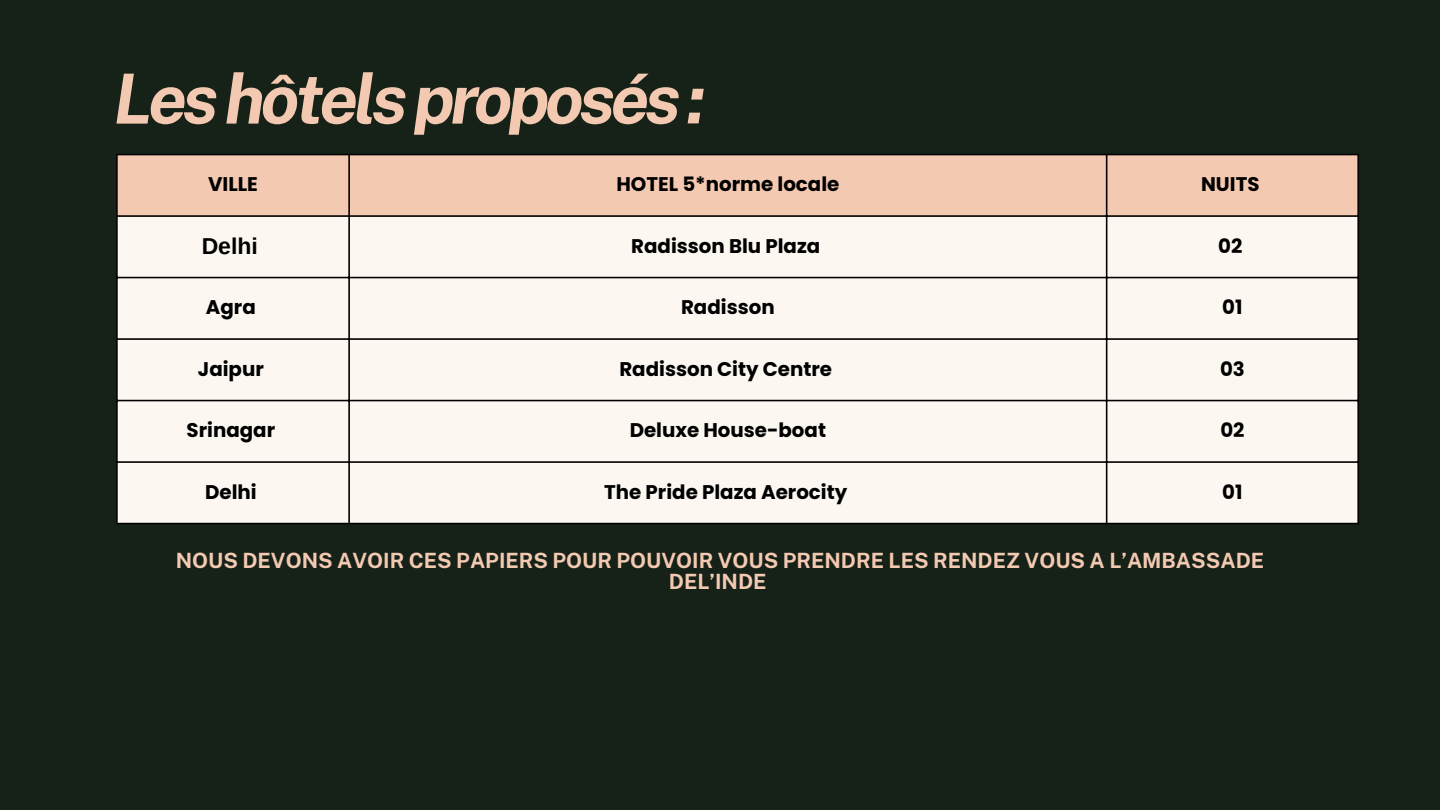
<style>
.page{position:relative;width:1440px;height:810px;background:#162118}
.page>*{position:absolute;margin:0;border:0;box-sizing:border-box;transform-origin:0 0}
.t1{font:italic 700 69.1px "Public Sans";letter-spacing:-.06em;color:#f4c9b1}
.t2{font:700 23px "Arimo";color:#000}
.t3{font:700 21px/21px "Public Sans";color:#f4c9b1;text-align:center}
.t4{font:700 19.8px "Poppins";color:#000}
</style>
<div class="page">
<div style="left:118px;top:155px;width:1239px;height:60px;background:#f4c9b1"></div>
<div style="left:118px;top:217px;width:1239px;height:306px;background:#fcf8f1"></div>
<hr style="left:116px;top:155px;width:2px;height:368px;background:#000">
<hr style="left:348px;top:155px;width:2px;height:368px;background:#000">
<hr style="left:1106px;top:155px;width:1px;height:368px;background:#000">
<hr style="left:1357px;top:155px;width:2px;height:368px;background:#000">
<hr style="left:116px;top:154px;width:1243px;height:1px;background:#000">
<hr style="left:116px;top:215px;width:1243px;height:2px;background:#000">
<hr style="left:116px;top:277px;width:1243px;height:1px;background:#000">
<hr style="left:116px;top:338px;width:1243px;height:2px;background:#000">
<hr style="left:116px;top:400px;width:1243px;height:1px;background:#000">
<hr style="left:116px;top:461px;width:1243px;height:2px;background:#000">
<hr style="left:116px;top:523px;width:1243px;height:1px;background:#000">
<h1 class="t1" style="left:113px;top:58px;width:594px">Leshôtelsproposés:</h1>
<p class="t4" style="left:208px;top:171px;width:51px">VILLE</p>
<p class="t4" style="left:616px;top:171px;width:225px">HOTEL 5*norme locale</p>
<p class="t4" style="left:1201px;top:171px;width:60px">NUITS</p>
<p class="t2" style="left:202px;top:234px;width:58px">Delhi</p>
<p class="t4" style="left:631px;top:232px;width:191px">Radisson Blu Plaza</p>
<p class="t4" style="left:1218px;top:232px;width:26px">02</p>
<p class="t4" style="left:206px;top:294px;width:51px">Agra</p>
<p class="t4" style="left:681px;top:294px;width:95px">Radisson</p>
<p class="t4" style="left:1222px;top:294px;width:22px">01</p>
<p class="t4" style="left:198px;top:355px;width:67px">Jaipur</p>
<p class="t4" style="left:619px;top:355px;width:214px">Radisson City Centre</p>
<p class="t4" style="left:1220px;top:355px;width:26px">03</p>
<p class="t4" style="left:187px;top:417px;width:90px">Srinagar</p>
<p class="t4" style="left:630px;top:417px;width:198px">Deluxe House-boat</p>
<p class="t4" style="left:1220px;top:417px;width:26px">02</p>
<p class="t4" style="left:205px;top:478px;width:53px">Delhi</p>
<p class="t4" style="left:604px;top:478px;width:245px">The Pride Plaza Aerocity</p>
<p class="t4" style="left:1222px;top:478px;width:22px">01</p>
<p class="t3" style="left:176px;top:550px;width:1090px">NOUS DEVONS AVOIR CES PAPIERS POUR POUVOIR VOUS PRENDRE LES RENDEZ VOUS A L’AMBASSADE<br>DEL’INDE</p>
</div>
